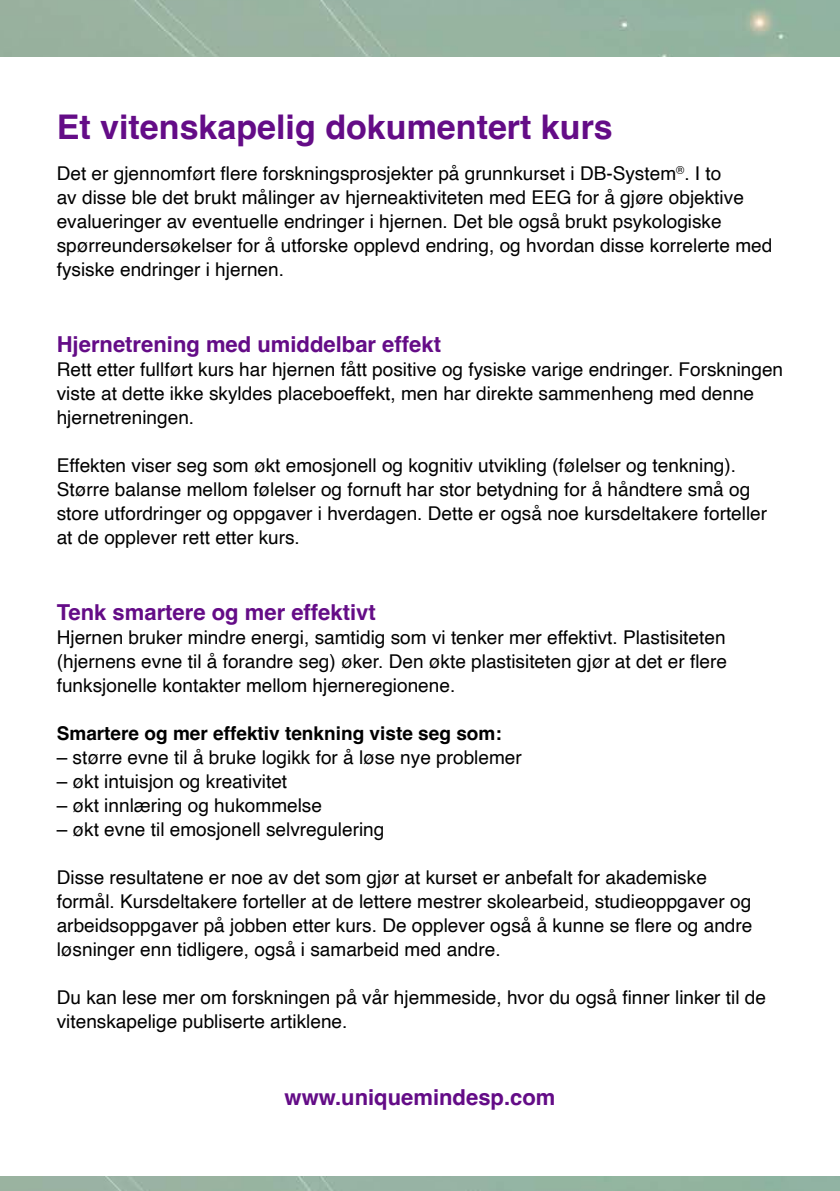
<style>
.page{position:relative;width:840px;height:1191px;background:#fff}
.page>*{position:absolute;margin:0;border:0;box-sizing:border-box;transform-origin:0 0}
.t1{font:700 34px "Helvetica";color:#640c87}
.t2{font:700 22px "Helvetica";color:#640c87}
.t3{font:19px/24px "Helvetica";color:#000}
.t4{font:700 19px "Helvetica";color:#000}
</style>
<div class="page">
<div style="left:0;top:0;width:839px;height:57px;background:#97b3a0"></div>
<div style="left:0;top:1176px;width:839px;height:15px;background:#97b3a2"></div>
<h1 class="t1" style="left:57px;top:106px;width:557px">Et vitenskapelig dokumentert kurs</h1>
<p class="t3" style="left:57px;top:162px;width:716px">Det er gjennomført flere forskningsprosjekter på grunnkurset i DB-System<sup>®</sup>. I to<br>av disse ble det brukt målinger av hjerneaktiviteten med EEG for å gjøre objektive evalueringer av eventuelle endringer i hjernen. Det ble også brukt psykologiske spørreundersøkelser for å utforske opplevd endring, og hvordan disse korrelerte med fysiske endringer i hjernen.</p>
<p class="t2" style="left:57px;top:331px;width:385px">Hjernetrening med umiddelbar effekt</p>
<p class="t3" style="left:57px;top:358px;width:727px">Rett etter fullført kurs har hjernen fått positive og fysiske varige endringer. Forskningen viste at dette ikke skyldes placeboeffekt, men har direkte sammenheng med denne hjernetreningen.</p>
<p class="t3" style="left:57px;top:454px;width:711px">Effekten viser seg som økt emosjonell og kognitiv utvikling (følelser og tenkning).<br>Større balanse mellom følelser og fornuft har stor betydning for å håndtere små og store utfordringer og oppgaver i hverdagen. Dette er også noe kursdeltakere forteller at de opplever rett etter kurs.</p>
<p class="t2" style="left:57px;top:599px;width:320px">Tenk smartere og mer effektivt</p>
<p class="t3" style="left:57px;top:626px;width:671px;text-align:justify">Hjernen bruker mindre energi, samtidig som vi tenker mer effektivt. Plastisiteten (hjernens evne til å forandre seg) øker. Den økte plastisiteten gjør at det er flere funksjonelle kontakter mellom hjerneregionene.</p>
<p class="t4" style="left:57px;top:722px;width:446px">Smartere og mer effektiv tenkning viste seg som:</p>
<p class="t3" style="left:57px;top:746px;width:466px">– større evne til å bruke logikk for å løse nye problemer</p>
<p class="t3" style="left:57px;top:770px;width:232px">– økt intuisjon og kreativitet</p>
<p class="t3" style="left:57px;top:794px;width:267px">– økt innlæring og hukommelse</p>
<p class="t3" style="left:57px;top:818px;width:329px">– økt evne til emosjonell selvregulering</p>
<p class="t3" style="left:57px;top:866px;width:696px">Disse resultatene er noe av det som gjør at kurset er anbefalt for akademiske formål. Kursdeltakere forteller at de lettere mestrer skolearbeid, studieoppgaver og arbeidsoppgaver på jobben etter kurs. De opplever også å kunne se flere og andre løsninger enn tidligere, også i samarbeid med andre.</p>
<p class="t3" style="left:57px;top:986px;width:710px">Du kan lese mer om forskningen på vår hjemmeside, hvor du også finner linker til de vitenskapelige publiserte artiklene.</p>
<p class="t2" style="left:284px;top:1084px;width:272px">www.uniquemindesp.com</p>
</div>
